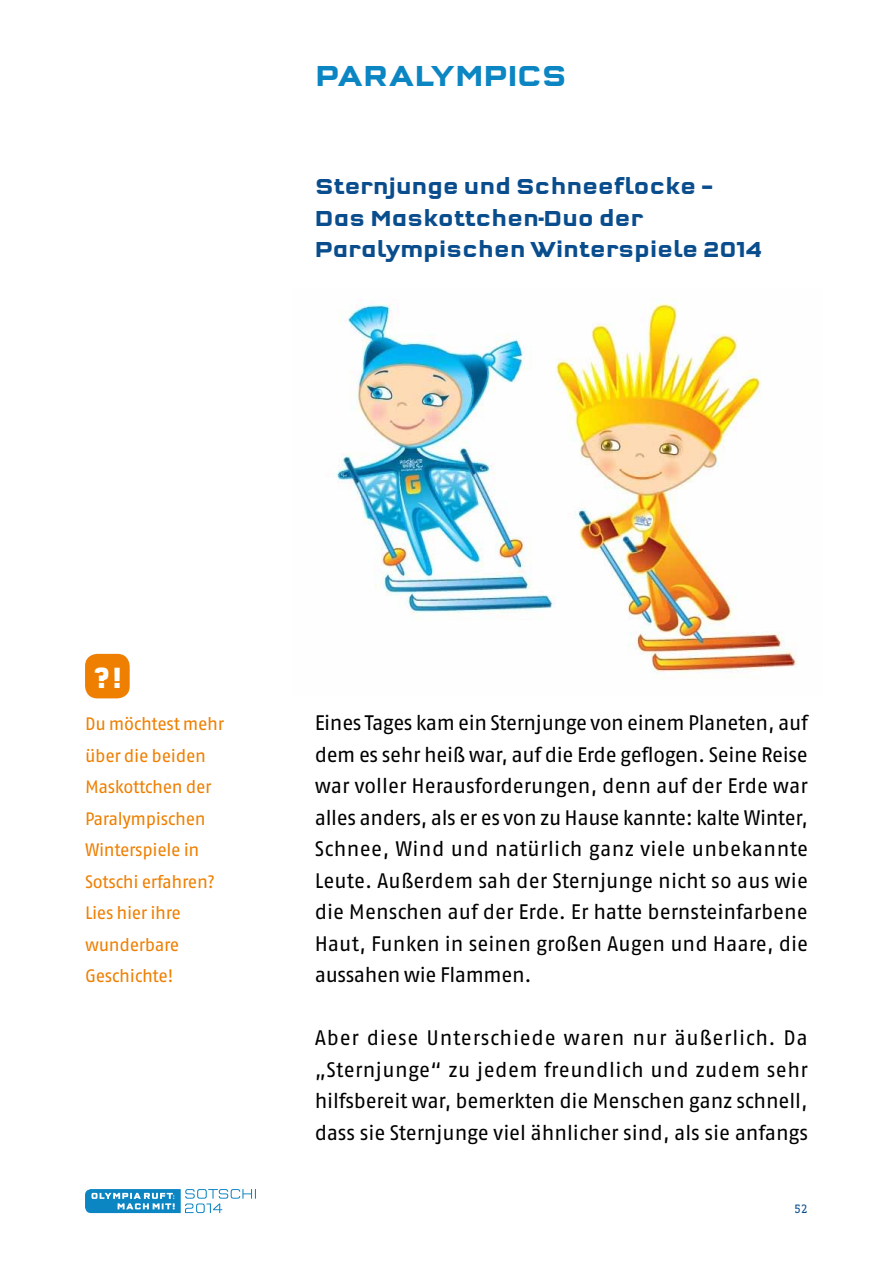
<style>
.page{position:relative;width:893px;height:1263px;background:#fff}
.page>*{position:absolute;margin:0;border:0;box-sizing:border-box;transform-origin:0 0}
.t1{font:700 30.45px "Q Type Square";color:#fff}
.t2{font:700 30px "Q Type Square";letter-spacing:-.005em;color:#0c85c3}
.t3{font:700 22.5px/31.5px "Q Type Square";letter-spacing:-.015em;color:#0a4d8d}
.t4{font:21px/31.5px "Fago No";letter-spacing:-.005em;color:#000;text-align:justify}
.t5{font:18px/31.5px "Fago No";letter-spacing:-.02em;color:#ee7f00}
.t6{font:12px "Fago Office Serif";color:#0a4d8d}
</style>
<div class="page">
<svg style="left:85px;top:1189px;width:171px;height:24px"></svg>
<img style="left:336px;top:299px;width:462px;height:374px">
<div style="left:85px;top:654px;width:45px;height:44px;background:#ee7f00;border-radius:12px"></div>
<h2 class="t2" style="left:315px;top:58px;width:254px">Paralympi cs</h2>
<p class="t3" style="left:315px;top:171px;width:449px">Sternjunge und Schneeflocke –<br>Das Maskottchen-Duo der -Paralympischen Winterspiele 2014</p>
<h1 class="t1" style="left:92px;top:659px;width:32px">?!</h1>
<p class="t5" style="left:85px;top:708px;width:141px">Du möchtest mehr über die beiden<br>Maskottchen der<br>Paralympischen<br>Winterspiele in<br>Sotschi erfahren?<br>Lies hier ihre wunderbare<br>Geschichte!</p>
<p class="t4" style="left:315px;top:707px;width:495px">Eines Tages kam ein Sternjunge von einem Planeten, auf dem es sehr heiß war, auf die Erde geflogen. Seine Reise war voller Herausforderungen, denn auf der Erde war alles anders, als er es von zu Hause kannte: kalte Winter, Schnee, Wind und natürlich ganz viele unbekannte Leute. Außerdem sah der Sternjunge nicht so aus wie die Menschen auf der Erde. Er hatte bernsteinfarbene Haut, Funken in seinen großen Augen und Haare, die aussahen wie Flammen.</p>
<p class="t4" style="left:315px;top:1022px;width:495px">Aber diese Unterschiede waren nur äußerlich. Da „Sternjunge“ zu jedem freundlich und zudem sehr hilfsbereit war, bemerkten die Menschen ganz schnell, dass sie Sternjunge viel ähnlicher sind, als sie anfangs</p>
<p class="t6" style="left:794px;top:1202px;width:15px">52</p>
</div>
